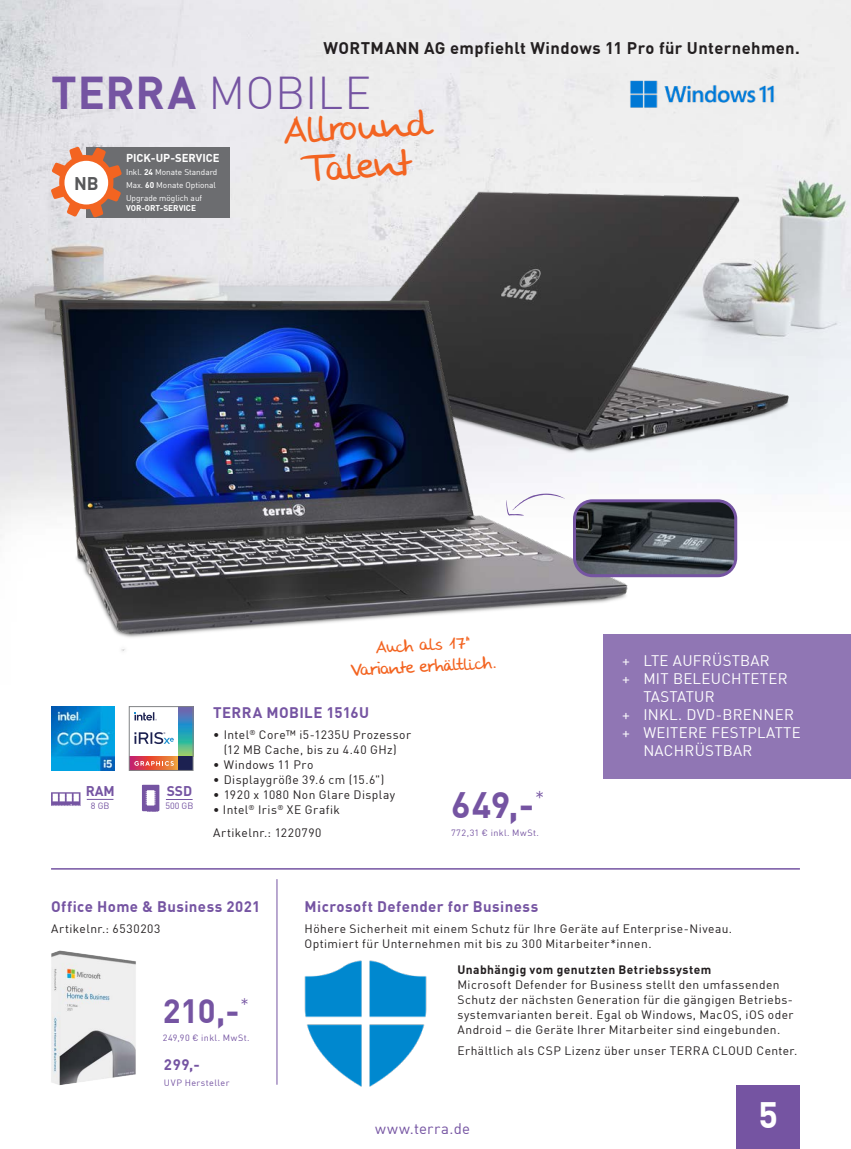
<style>
.page{position:relative;width:851px;height:1149px;background:#fff}
.page>*{position:absolute;margin:0;border:0;box-sizing:border-box;transform-origin:0 0}
.t1{font:300 45px "DIN Offc Pro";letter-spacing:.005em;color:#7554a2}
.t2{font:39px "Stone Handwriting Pro";color:#f36421}
.t3{font:700 36px "DIN Offc Pro";color:#7554a2}
.t4{font:700 36px "DIN Offc Pro";color:#fff}
.t5{font:700 33px "DIN Offc Pro";color:#7554a2}
.t6{font:18px "Stone Handwriting Pro";color:#f36421}
.t7{font:700 18px "DIN Offc Pro";color:#57585a}
.t8{font:700 16.5px "DIN Offc Pro";letter-spacing:.025em;color:#231f20}
.t9{font:15px "DIN Offc Pro";letter-spacing:.02em;color:#fff}
.t10{font:700 15px "DIN Offc Pro";letter-spacing:.03em;color:#7554a2}
.t11{font:15px "DIN Offc Pro";letter-spacing:.035em;color:#7554a2}
.t12{font:700 13.8px "DIN Offc Pro";color:#7554a2}
.t13{font:12px/15px "DIN Offc Pro";letter-spacing:.035em;color:#231f20}
.t14{font:700 12px "DIN Offc Pro";letter-spacing:.04em;color:#231f20}
.t15{font:700 11.25px "DIN Offc Pro";color:#fff}
.t16{font:9px "DIN Offc Pro";letter-spacing:.045em;color:#7554a2}
.t17{font:8.25px "DIN Offc Pro";color:#fff}
.t18{font:700 8.25px "DIN Offc Pro";color:#fff}
.s1{font-weight:700}
</style>
<div class="page">
<img style="left:1px;top:0;width:849px;height:812px">
<img style="left:0;top:0;width:1px;height:1148px">
<img style="left:470px;top:134px;width:380px;height:388px">
<img style="left:20px;top:174px;width:639px;height:534px">
<img style="left:604px;top:54px;width:195px;height:79px">
<div style="left:247px;top:72px;width:223px;height:150px;background:#ececed"></div>
<div style="left:87px;top:147px;width:143px;height:70px;background:#6c6d70"></div>
<svg style="left:51px;top:146px;width:71px;height:71px"></svg>
<div style="left:64px;top:161px;width:44px;height:43px;background:#fff;border-radius:50%"></div>
<hr style="left:276px;top:879px;width:1px;height:205px;background:#7554a2">
<img style="left:304px;top:960px;width:123px;height:127px">
<img style="left:51px;top:950px;width:85px;height:135px">
<hr style="left:51px;top:867px;width:748px;height:2px;background:#7554a2">
<img style="left:51px;top:706px;width:64px;height:64px">
<svg style="left:51px;top:792px;width:29px;height:13px"></svg>
<svg style="left:87px;top:798px;width:26px;height:1px"></svg>
<svg style="left:142px;top:784px;width:18px;height:27px"></svg>
<svg style="left:166px;top:799px;width:26px;height:1px"></svg>
<div style="left:129px;top:706px;width:64px;height:64px;background:#fff"></div>
<svg style="left:179px;top:708px;width:12px;height:47px"></svg>
<svg style="left:131px;top:755px;width:48px;height:13px"></svg>
<div style="left:179px;top:755px;width:14px;height:15px;background:#1c2151"></div>
<svg style="left:134px;top:760px;width:40px;height:5px"></svg>
<svg style="left:134px;top:732px;width:40px;height:11px"></svg>
<svg style="left:134px;top:712px;width:23px;height:8px"></svg>
<div style="left:129px;top:706px;width:64px;height:64px;border:1px solid #808285"></div>
<div style="left:736px;top:1084px;width:64px;height:64px;background:#7554a2"></div>
<div style="left:603px;top:634px;width:247px;height:144px;background:#9076b4"></div>
<img style="left:574px;top:500px;width:161px;height:75px">
<div style="left:573px;top:499px;width:164px;height:78px;border:3px solid #7554a2;border-radius:18px"></div>
<svg style="left:506px;top:493px;width:59px;height:22px"></svg>
<p class="t8" style="left:323px;top:34px;width:478px">WORTMANN AG empfiehlt Windows 11 Pro für Unternehmen.</p>
<p class="t1" style="left:51px;top:58px;width:321px"><span class="s1">TERRA</span> MOBILE</p>
<p class="t2" style="left:282px;top:110px;width:148px;rotate:-3deg">Allround</p>
<p class="t2" style="left:305px;top:147px;width:102px;rotate:-3deg">Talent</p>
<p class="t15" style="left:126px;top:149px;width:95px">PICK-UP-SERVICE</p>
<p class="t17" style="left:126px;top:166px;width:93px">Inkl. <span class="s1">24</span> Monate Standard</p>
<p class="t17" style="left:126px;top:179px;width:91px">Max. <span class="s1">60</span> Monate Optional</p>
<p class="t17" style="left:126px;top:191px;width:78px">Upgrade möglich auf</p>
<p class="t18" style="left:126px;top:201px;width:72px">VOR-ORT-SERVICE</p>
<p class="t7" style="left:74px;top:168px;width:26px">NB</p>
<p class="t12" style="left:86px;top:779px;width:31px">RAM</p>
<p class="t16" style="left:91px;top:798px;width:20px">8 GB</p>
<p class="t6" style="left:375px;top:637px;width:96px;rotate:-3deg">Auch als 17"</p>
<p class="t6" style="left:351px;top:660px;width:146px;rotate:-3deg">Variante erhältlich .</p>
<p class="t10" style="left:213px;top:700px;width:158px">TERRA MOBILE 1516U</p>
<p class="t13" style="left:213px;top:726px;width:199px">• Intel<sup>®</sup> Core™ i5-1235U Prozessor</p>
<p class="t13" style="left:224px;top:741px;width:174px">(12 MB Cache, bis zu 4.40 GHz)</p>
<p class="t13" style="left:213px;top:756px;width:102px">• Windows 11 Pro</p>
<p class="t13" style="left:213px;top:771px;width:173px">• Displaygröße 39.6 cm (15.6")</p>
<p class="t13" style="left:213px;top:786px;width:184px">• 1920 x 1080 Non Glare Display</p>
<p class="t13" style="left:213px;top:801px;width:128px">• Intel<sup>®</sup> Iris<sup>®</sup> XE Grafik</p>
<p class="t13" style="left:213px;top:823px;width:110px">Artikelnr.: 1220790</p>
<p class="t12" style="left:167px;top:779px;width:27px">SSD</p>
<p class="t16" style="left:165px;top:798px;width:30px">500 GB</p>
<p class="t3" style="left:451px;top:775px;width:95px">649,-<sup>*</sup></p>
<p class="t16" style="left:451px;top:825px;width:89px">772,31 € inkl. MwSt.</p>
<p class="t9" style="left:622px;top:649px;width:149px">+ LTE AUFRÜSTBAR</p>
<p class="t9" style="left:622px;top:667px;width:167px">+ MIT BELEUCHTETER</p>
<p class="t9" style="left:643px;top:685px;width:73px">TASTATUR</p>
<p class="t9" style="left:622px;top:703px;width:173px">+ INKL. DVD-BRENNER</p>
<p class="t9" style="left:622px;top:721px;width:180px">+ WEITERE FESTPLATTE</p>
<p class="t9" style="left:643px;top:739px;width:110px">NACHRÜSTBAR</p>
<p class="t10" style="left:51px;top:893px;width:211px">Office Home &amp; Business 2021</p>
<p class="t13" style="left:51px;top:919px;width:111px">Artikelnr.: 6530203</p>
<p class="t5" style="left:163px;top:983px;width:88px">210,-<sup>*</sup></p>
<p class="t16" style="left:163px;top:1030px;width:88px">249,90 € inkl. MwSt.</p>
<p class="t10" style="left:164px;top:1052px;width:38px">299,-</p>
<p class="t16" style="left:164px;top:1074px;width:67px">UVP Hersteller</p>
<p class="t10" style="left:304px;top:893px;width:235px">Microsoft Defender for Business</p>
<p class="t13" style="left:304px;top:919px;width:429px">Höhere Sicherheit mit einem Schutz für Ihre Geräte auf Enterprise-Niveau.</p>
<p class="t13" style="left:304px;top:934px;width:348px">Optimiert für Unternehmen mit bis zu 300 Mitarbeiter*innen.</p>
<p class="t14" style="left:457px;top:959px;width:255px">Unabhängig vom genutzten Betriebssystem</p>
<p class="t13" style="left:457px;top:975px;width:337px">Microsoft Defender for Business stellt den umfassenden Schutz der nächsten Generation für die gängigen Betriebs&shy;systemvarianten bereit. Egal ob Windows, MacOS, iOS oder Android – die Geräte Ihrer Mitarbeiter sind eingebunden.</p>
<p class="t13" style="left:457px;top:1041px;width:341px">Erhältlich als CSP Lizenz über unser TERRA CLOUD Center.</p>
<p class="t11" style="left:375px;top:1116px;width:96px">www.terra.de</p>
<p class="t4" style="left:758px;top:1084px;width:21px">5</p>
</div>
